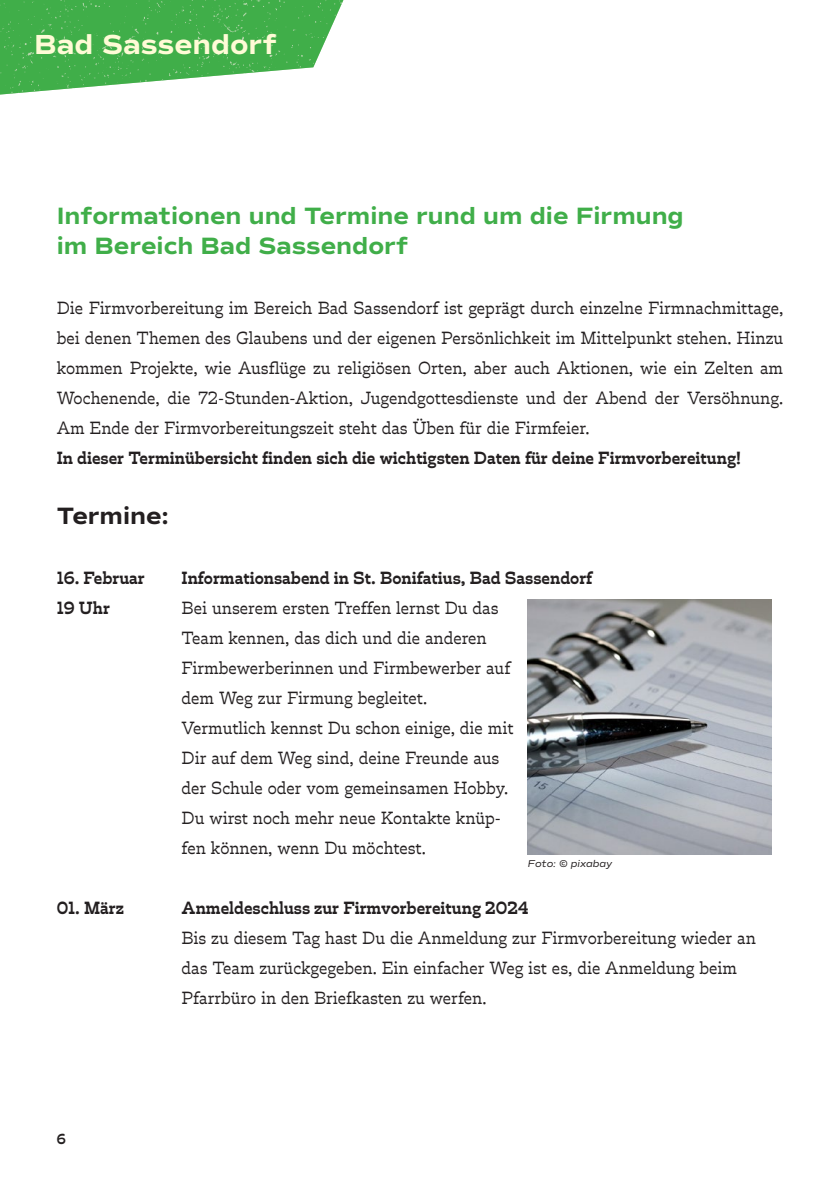
<style>
.page{position:relative;width:840px;height:1191px;background:#fff}
.page>*{position:absolute;margin:0;border:0;box-sizing:border-box;transform-origin:0 0}
.t1{font:700 28px "Commuters Sans";color:#fffbd6}
.t2{font:700 24px/30px "Commuters Sans";color:#40ae49}
.t3{font:700 24px "Commuters Sans";color:#231f20}
.t4{font:17px/30px "Trilby";color:#231f20}
.t5{font:700 17px "Trilby";color:#231f20}
.t6{font:700 14px "Trilby";color:#231f20}
.t7{font:italic 10px "Commuters Sans";color:#231f20}
</style>
<div class="page">
<img style="left:0;top:0;width:343px;height:95px">
<img style="left:527px;top:599px;width:244px;height:255px">
<h1 class="t1" style="left:34px;top:27px;width:244px">Bad Sassendorf</h1>
<h2 class="t2" style="left:57px;top:201px;width:628px">Informationen und Termine rund um die Firmung im Bereich Bad Sassendorf</h2>
<p class="t4" style="left:57px;top:293px;width:727px;text-align:justify">Die Firmvorbereitung im Bereich Bad Sassendorf ist geprägt durch einzelne Firmnachmittage, bei denen Themen des Glaubens und der eigenen Persönlichkeit im Mittelpunkt stehen. Hinzu kommen Projekte, wie Ausflüge zu religiösen Orten, aber auch Aktionen, wie ein Zelten am Wochenende, die 72-Stunden-Aktion, Jugendgottesdienste und der Abend der Versöhnung.<br>Am Ende der Firmvorbereitungszeit steht das Üben für die Firmfeier.</p>
<p class="t5" style="left:57px;top:447px;width:685px">In dieser Terminübersicht finden sich die wichtigsten Daten für deine Firmvorbereitung!</p>
<h2 class="t3" style="left:57px;top:501px;width:114px">Termine:</h2>
<p class="t5" style="left:57px;top:567px;width:89px">16. Februar</p>
<p class="t5" style="left:181px;top:567px;width:412px">Informationsabend in St. Bonifatius, Bad Sassendorf</p>
<p class="t5" style="left:57px;top:597px;width:55px">19 Uhr</p>
<p class="t4" style="left:181px;top:593px;width:333px">Bei unserem ersten Treffen lernst Du das Team kennen, das dich und die anderen Firmbewerberinnen und Firmbewerber auf dem Weg zur Firmung begleitet.<br>Vermutlich kennst Du schon einige, die mit Dir auf dem Weg sind, deine Freunde aus der Schule oder vom gemeinsamen Hobby.<br>Du wirst noch mehr neue Kontakte knüp&shy;fen können, wenn Du möchtest.</p>
<p class="t7" style="left:527px;top:857px;width:86px">Foto: © pixabay</p>
<p class="t5" style="left:57px;top:897px;width:69px">01. März</p>
<p class="t5" style="left:181px;top:897px;width:348px">Anmeldeschluss zur Firmvorbereitung 2024</p>
<p class="t4" style="left:181px;top:923px;width:575px">Bis zu diesem Tag hast Du die Anmeldung zur Firmvorbereitung wieder an das Team zurückgegeben. Ein einfacher Weg ist es, die Anmeldung beim<br>Pfarrbüro in den Briefkasten zu werfen.</p>
<p class="t6" style="left:57px;top:1130px;width:11px">6</p>
</div>
